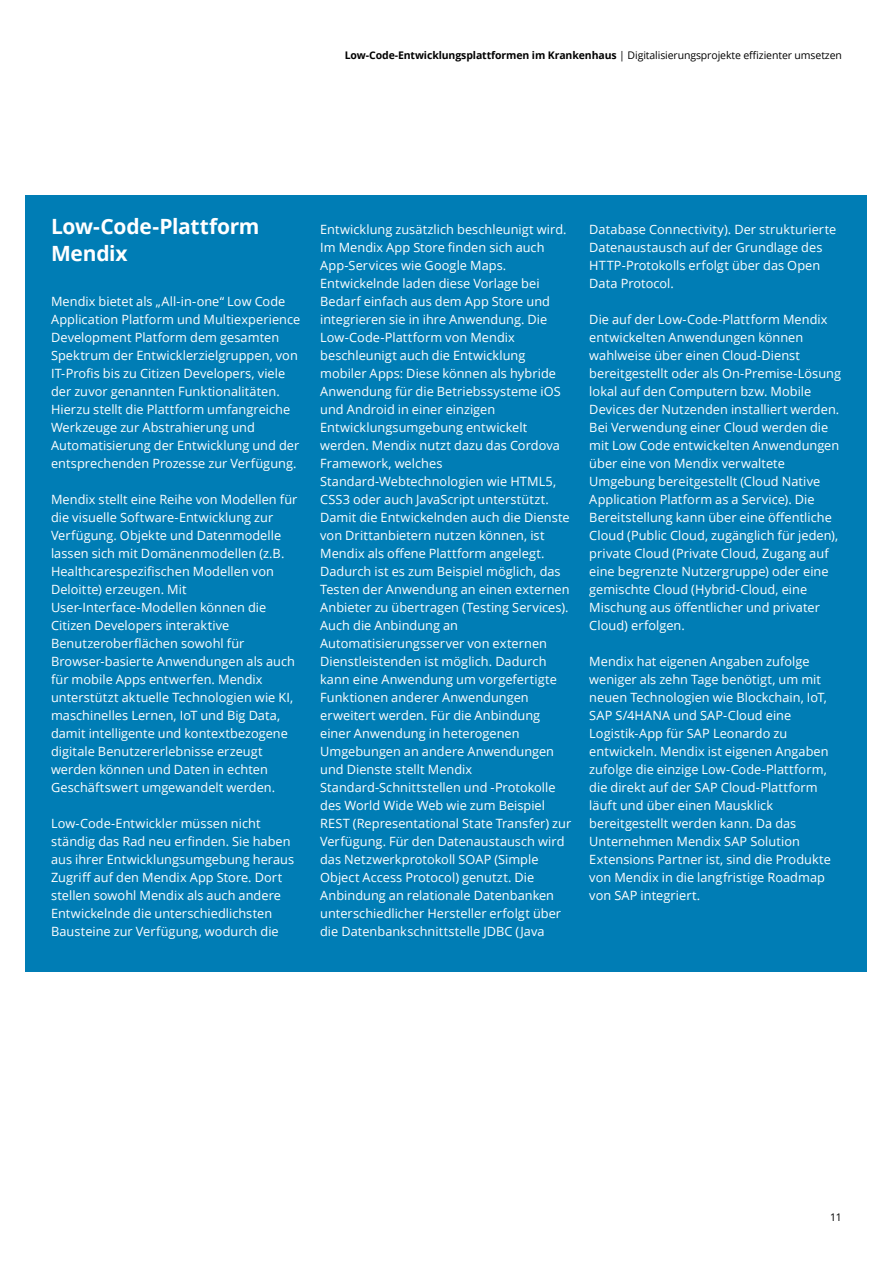
<style>
.page{position:relative;width:893px;height:1263px;background:#fff}
.page>*{position:absolute;margin:0;border:0;box-sizing:border-box;transform-origin:0 0}
.Small_heading_bold{font:700 21px/27px "Open Sans";letter-spacing:-.015em;color:#fff}
.Body_copy__white_8_5{font:12.75px/18px "Open Sans";letter-spacing:.005em;color:#fff}
.t1{font:700 10.5px "Open Sans";letter-spacing:-.01em;color:#010101}
.t2{font:10.5px "Open Sans";color:#010101}
.s1{font-weight:400}
</style>
<div class="page">
<div style="left:26px;top:195px;width:841px;height:776px;background:#007db5"></div>
<p class="t1" style="left:345px;top:48px;width:499px">Low-Code-Entwicklungsplattformen im Krankenhaus <span class="s1">| Digitalisierungsprojekte effizienter umsetzen</span></p>
<p class="Small_heading_bold" style="left:51px;top:213px;width:210px">Low-Code-Plattform<br>Mendix</p>
<p class="Body_copy__white_8_5" style="left:51px;top:292px;width:251px">Mendix bietet als „All-in-one“ Low Code Application Platform und Multiexperience Development Platform dem gesamten Spektrum der Entwicklerzielgruppen, von IT-Profis bis zu Citizen Developers, viele der zuvor genannten Funktionalitäten.<br>Hierzu stellt die Plattform umfangreiche Werkzeuge zur Abstrahierung und Automatisierung der Entwicklung und der entsprechenden Prozesse zur Verfügung.</p>
<p class="Body_copy__white_8_5" style="left:51px;top:490px;width:248px">Mendix stellt eine Reihe von Modellen für die visuelle Software-Entwicklung zur Verfügung. Objekte und Datenmodelle lassen sich mit Domänenmodellen (z.B.<br>Healthcarespezifischen Modellen von Deloitte) erzeugen. Mit User-Interface-Modellen können die Citizen Developers interaktive Benutzeroberflächen sowohl für Browser-basierte Anwendungen als auch für mobile Apps entwerfen. Mendix unterstützt aktuelle Technologien wie KI, maschinelles Lernen, IoT und Big Data, damit intelligente und kontextbezogene digitale Benutzererlebnisse erzeugt werden können und Daten in echten Geschäftswert umgewandelt werden.</p>
<p class="Body_copy__white_8_5" style="left:51px;top:814px;width:245px">Low-Code-Entwickler müssen nicht ständig das Rad neu erfinden. Sie haben aus ihrer Entwicklungsumgebung heraus Zugriff auf den Mendix App Store. Dort stellen sowohl Mendix als auch andere Entwickelnde die unterschiedlichsten Bausteine zur Verfügung, wodurch die</p>
<p class="Body_copy__white_8_5" style="left:320px;top:220px;width:248px">Entwicklung zusätzlich beschleunigt wird.<br>Im Mendix App Store finden sich auch App-Services wie Google Maps.<br>Entwickelnde laden diese Vorlage bei Bedarf einfach aus dem App Store und integrieren sie in ihre Anwendung. Die Low-Code-Plattform von Mendix beschleunigt auch die Entwicklung mobiler Apps: Diese können als hybride Anwendung für die Betriebssysteme iOS und Android in einer einzigen Entwicklungsumgebung entwickelt werden. Mendix nutzt dazu das Cordova Framework, welches Standard-Webtechnologien wie HTML5, CSS3 oder auch JavaScript unterstützt.</p>
<p class="Body_copy__white_8_5" style="left:320px;top:508px;width:253px">Damit die Entwickelnden auch die Dienste von Drittanbietern nutzen können, ist Mendix als offene Plattform angelegt.<br>Dadurch ist es zum Beispiel möglich, das Testen der Anwendung an einen externen Anbieter zu übertragen (Testing Services).<br>Auch die Anbindung an Automatisierungsserver von externen Dienstleistenden ist möglich. Dadurch kann eine Anwendung um vorgefertigte Funktionen anderer Anwendungen erweitert werden. Für die Anbindung einer Anwendung in heterogenen Umgebungen an andere Anwendungen und Dienste stellt Mendix Standard-Schnittstellen und -Protokolle des World Wide Web wie zum Beispiel REST (Representational State Transfer) zur Verfügung. Für den Datenaustausch wird das Netzwerkprotokoll SOAP (Simple Object Access Protocol) genutzt. Die Anbindung an relationale Datenbanken unterschiedlicher Hersteller erfolgt über die Datenbankschnittstelle JDBC (Java</p>
<p class="Body_copy__white_8_5" style="left:589px;top:220px;width:248px">Database Connectivity). Der strukturierte Datenaustausch auf der Grundlage des HTTP-Protokolls erfolgt über das Open Data Protocol.</p>
<p class="Body_copy__white_8_5" style="left:589px;top:310px;width:253px">Die auf der Low-Code-Plattform Mendix entwickelten Anwendungen können wahlweise über einen Cloud-Dienst bereitgestellt oder als On-Premise-Lösung lokal auf den Computern bzw. Mobile Devices der Nutzenden installiert werden.<br>Bei Verwendung einer Cloud werden die mit Low Code entwickelten Anwendungen über eine von Mendix verwaltete Umgebung bereitgestellt (Cloud Native Application Platform as a Service). Die Bereitstellung kann über eine öffentliche Cloud (Public Cloud, zugänglich für jeden), private Cloud (Private Cloud, Zugang auf eine begrenzte Nutzergruppe) oder eine gemischte Cloud (Hybrid-Cloud, eine Mischung aus öffentlicher und privater Cloud) erfolgen.</p>
<p class="Body_copy__white_8_5" style="left:589px;top:652px;width:243px">Mendix hat eigenen Angaben zufolge weniger als zehn Tage benötigt, um mit neuen Technologien wie Blockchain, IoT, SAP S/4HANA und SAP-Cloud eine Logistik-App für SAP Leonardo zu entwickeln. Mendix ist eigenen Angaben zufolge die einzige Low-Code-Plattform, die direkt auf der SAP Cloud-Plattform läuft und über einen Mausklick bereitgestellt werden kann. Da das Unternehmen Mendix SAP Solution Extensions Partner ist, sind die Produkte von Mendix in die langfristige Roadmap von SAP integriert.</p>
<p class="t2" style="left:830px;top:1210px;width:13px">11</p>
</div>
